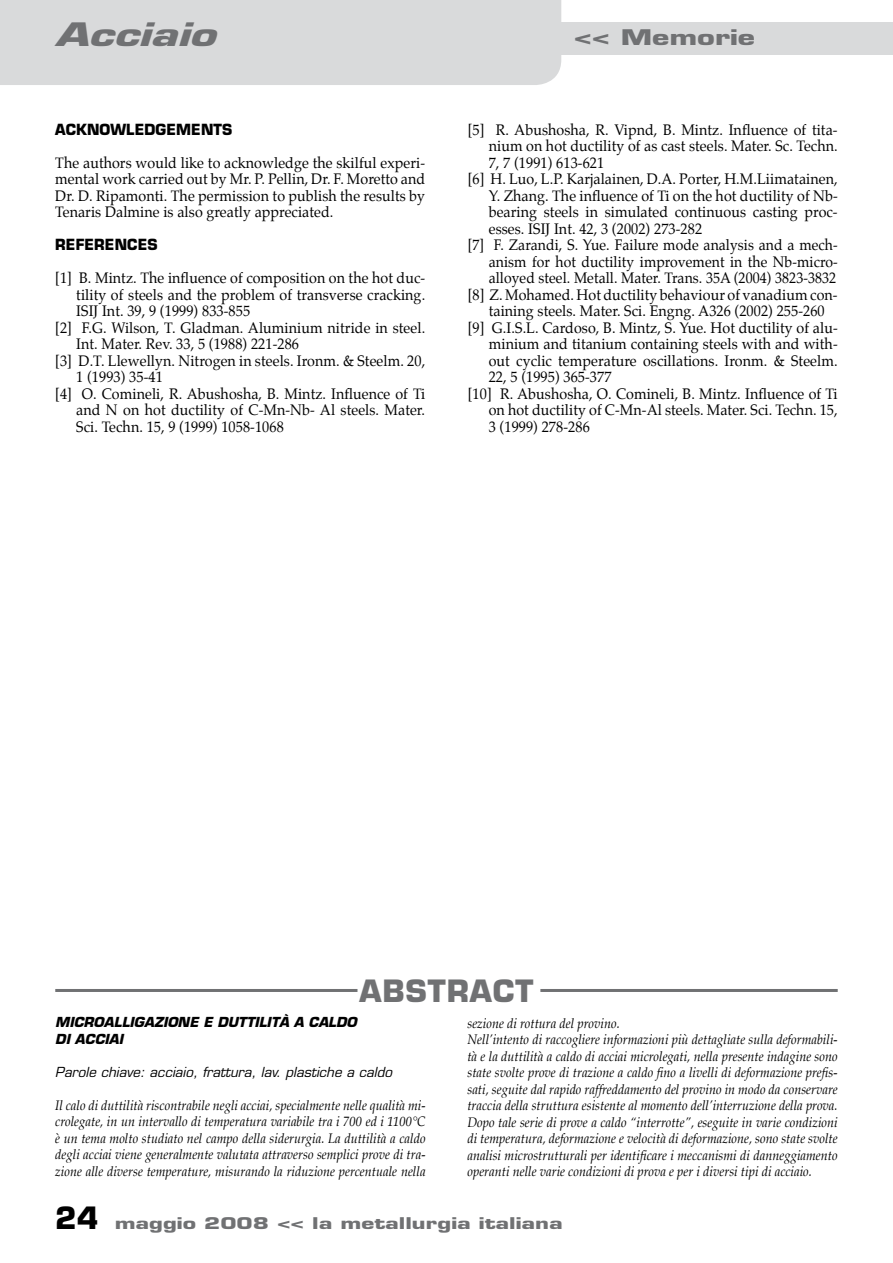
<style>
.page{position:relative;width:893px;height:1263px;background:#fff}
.page>*{position:absolute;margin:0;border:0;box-sizing:border-box;transform-origin:0 0}
.t1{font:italic 700 31.5px "Eurostile";color:#707173;scale:1.43 1}
.t2{font:700 30px "Eurostile";letter-spacing:.03em;color:#707173}
.t3{font:700 21px "Eurostile";color:#707173;scale:1.43 1}
.t4{font:700 15.75px "Eurostile";color:#707173;scale:1.43 1}
.t5{font:15px/16.5px "Palatino";letter-spacing:.005em;color:#000;text-align:justify;scale:.95 1}
.t6{font:15px "Palatino";letter-spacing:.005em;color:#000;scale:.93 1}
.t7{font:700 15px "Eurostile";letter-spacing:.005em;color:#000;scale:.95 1}
.t8{font:italic 13.5px/16.5px "Palatino";letter-spacing:.005em;color:#000;text-align:justify;scale:.93 1}
.t9{font:italic 13.5px "Eurostile";color:#000}
.t10{font:italic 700 13.5px/16.5px "Eurostile";color:#000}
.s1{font-size:30px;color:#000}
</style>
<div class="page">
<div style="left:0;top:22px;width:893px;height:33px;background:#d9dadb"></div>
<div style="left:0;top:0;width:561px;height:85px;background:#d9dadb"></div>
<hr style="left:55px;top:989px;width:302px;height:3px;background:#707173">
<hr style="left:540px;top:989px;width:298px;height:3px;background:#707173">
<h1 class="t1" style="left:55px;top:15px;width:114px">Acciaio</h1>
<h3 class="t3" style="left:574px;top:25px;width:128px">&lt;&lt; Memorie</h3>
<p class="t7" style="left:55px;top:120px;width:188px">ACKNOWLEDGEMENTS</p>
<p class="t5" style="left:55px;top:154px;width:391px">The authors would like to acknowledge the skilful experi&shy;mental work carried out by Mr. P. Pellin, Dr. F. Moretto and Dr. D. Ripamonti. The permission to publish the results by Tenaris Dalmine is also greatly appreciated.</p>
<p class="t7" style="left:55px;top:235px;width:109px">REFERENCES</p>
<p class="t5" style="left:55px;top:270px;width:391px">[1] B. Mintz. The influence of composition on the hot duc-</p>
<p class="t5" style="left:76px;top:286px;width:369px">tility of steels and the problem of transverse cracking.</p>
<p class="t5" style="left:76px;top:303px;width:184px">ISIJ Int. 39, 9 (1999) 833-855</p>
<p class="t5" style="left:55px;top:319px;width:391px">[2] F.G. Wilson, T. Gladman. Aluminium nitride in steel.</p>
<p class="t5" style="left:76px;top:336px;width:236px">Int. Mater. Rev. 33, 5 (1988) 221-286</p>
<p class="t5" style="left:55px;top:352px;width:391px">[3] D.T. Llewellyn. Nitrogen in steels. Ironm. &amp; Steelm. 20,</p>
<p class="t5" style="left:76px;top:369px;width:93px">1 (1993) 35-41</p>
<p class="t5" style="left:55px;top:385px;width:391px">[4] O. Comineli, R. Abushosha, B. Mintz. Influence of Ti</p>
<p class="t5" style="left:76px;top:402px;width:369px">and N on hot ductility of C-Mn-Nb- Al steels. Mater.</p>
<p class="t5" style="left:76px;top:418px;width:220px">Sci. Techn. 15, 9 (1999) 1058-1068</p>
<p class="t5" style="left:468px;top:121px;width:391px">[5] R. Abushosha, R. Vipnd, B. Mintz. Influence of tita-</p>
<p class="t5" style="left:489px;top:138px;width:369px">nium on hot ductility of as cast steels. Mater. Sc. Techn.</p>
<p class="t5" style="left:489px;top:154px;width:123px">7, 7 (1991) 613-621</p>
<p class="t5" style="left:468px;top:171px;width:391px">[6] H. Luo, L.P. Karjalainen, D.A. Porter, H.M.Liimatainen,</p>
<p class="t5" style="left:489px;top:187px;width:369px">Y. Zhang. The influence of Ti on the hot ductility of Nb-</p>
<p class="t5" style="left:489px;top:204px;width:369px">bearing steels in simulated continuous casting proc-</p>
<p class="t5" style="left:489px;top:220px;width:226px">esses. ISIJ Int. 42, 3 (2002) 273-282</p>
<p class="t6" style="left:468px;top:232px;width:399px">[7] F. Zarandi, S. Yue. Failure mode analysis and a mech-</p>
<p class="t6" style="left:489px;top:249px;width:377px">anism for hot ductility improvement in the Nb-micro-</p>
<p class="t6" style="left:489px;top:265px;width:375px">alloyed steel. Metall. Mater. Trans. 35A (2004) 3823-3832</p>
<p class="t5" style="left:468px;top:286px;width:391px">[8] Z. Mohamed. Hot ductility behaviour of vanadium con-</p>
<p class="t5" style="left:489px;top:303px;width:355px">taining steels. Mater. Sci. Engng. A326 (2002) 255-260</p>
<p class="t5" style="left:468px;top:319px;width:391px">[9] G.I.S.L. Cardoso, B. Mintz, S. Yue. Hot ductility of alu-</p>
<p class="t5" style="left:489px;top:336px;width:369px">minium and titanium containing steels with and with-</p>
<p class="t5" style="left:489px;top:352px;width:369px">out cyclic temperature oscillations. Ironm. &amp; Steelm.</p>
<p class="t5" style="left:489px;top:369px;width:131px">22, 5 (1995) 365-377</p>
<p class="t5" style="left:468px;top:385px;width:391px">[10] R. Abushosha, O. Comineli, B. Mintz. Influence of Ti</p>
<p class="t5" style="left:489px;top:402px;width:369px">on hot ductility of C-Mn-Al steels. Mater. Sci. Techn. 15,</p>
<p class="t5" style="left:489px;top:418px;width:108px">3 (1999) 278-286</p>
<h2 class="t2" style="left:360px;top:973px;width:175px">ABSTRACT</h2>
<p class="t10" style="left:55px;top:1014px;width:303px">MICROALLIGAZIONE E DUTTILITÀ A CALDO<br>DI ACCIAI</p>
<p class="t9" style="left:55px;top:1064px;width:338px">Parole chiave: acciaio, frattura, lav. plastiche a caldo</p>
<p class="t8" style="left:55px;top:1097px;width:400px">Il calo di duttilità riscontrabile negli acciai, specialmente nelle qualità mi&shy;crolegate, in un intervallo di temperatura variabile tra i 700 ed i 1100°C è un tema molto studiato nel campo della siderurgia. La duttilità a caldo degli acciai viene generalmente valutata attraverso semplici prove di tra&shy;zione alle diverse temperature, misurando la riduzione percentuale nella</p>
<p class="t8" style="left:467px;top:1015px;width:400px;text-align:left">sezione di rottura del provino.<br>Nell’intento di raccogliere informazioni più dettagliate sulla deformabili&shy;tà e la duttilità a caldo di acciai microlegati, nella presente indagine sono state svolte prove di trazione a caldo fino a livelli di deformazione prefis&shy;sati, seguite dal rapido raffreddamento del provino in modo da conservare traccia della struttura esistente al momento dell’interruzione della prova.<br>Dopo tale serie di prove a caldo “interrotte”, eseguite in varie condizioni di temperatura, deformazione e velocità di deformazione, sono state svolte analisi microstrutturali per identificare i meccanismi di danneggiamento operanti nelle varie condizioni di prova e per i diversi tipi di acciaio.</p>
<p class="t4" style="left:55px;top:1213px;width:356px"><span class="s1">24</span> maggio 2008 &lt;&lt; la metallurgia italiana</p>
</div>
